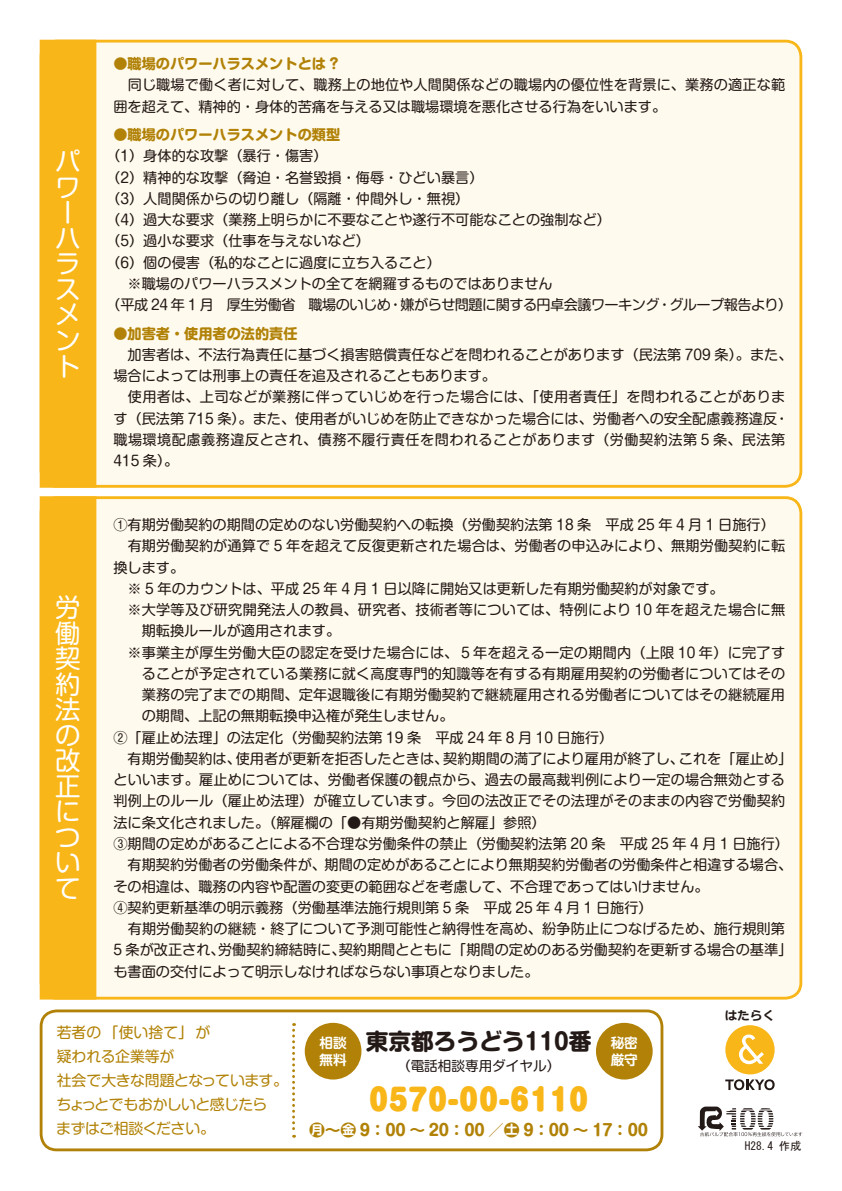
<style>
.page{position:relative;width:842px;height:1191px;background:#fff}
.page>*{position:absolute;margin:0;border:0;box-sizing:border-box;transform-origin:0 0}
.t1{font:900 29.4px "Shin M Go Pr 6";letter-spacing:.02em;color:#f8b619}
.t2{font:25.6px/25.6px "Shin M Go Pr 6";color:#fff}
.t3{font:700 22.6px "Shin M Go Pr 6";color:#231916}
.t4{font:700 15.8px "Shin M Go Pr 6";letter-spacing:-.02em;color:#b18207}
.t5{font:14.8px/24.2px "Shin M Go Pr 6";letter-spacing:-.03em;color:#b18207}
.t6{font:14.2px/21.2px "Shin M Go Pr 6";color:#231916}
.t7{font:14.2px "Shin M Go Pr 6";letter-spacing:.02em;color:#231916}
.t8{font:14.2px "Shin M Go Pr 6";letter-spacing:-.04em;color:#231916}
.t9{font:700 14.2px "Shin M Go Pr 6";color:#b18207}
.t10{font:13.6px "Shin M Go Pr 6";color:#231916}
.t11{font:700 13.6px/17px "Shin M Go Pr 6 De";color:#fff}
.t12{font:700 12.2px "Meiryo";color:#231916}
.t13{font:11.4px "MS Gothic";color:#231916}
</style>
<div class="page">
<div style="left:41px;top:41px;width:760px;height:445px;background:#fffaee;border-radius:16px"></div>
<div style="left:40px;top:40px;width:762px;height:448px;border:3px solid #f8b619;border-radius:16px"></div>
<div style="left:41px;top:41px;width:54px;height:445px;background:#f8b619"></div>
<div style="left:40px;top:40px;width:56px;height:448px;border:3px solid #f8b619"></div>
<div style="left:41px;top:497px;width:760px;height:501px;background:#fffaee;border-radius:16px"></div>
<div style="left:41px;top:497px;width:54px;height:501px;background:#f8b619"></div>
<div style="left:40px;top:496px;width:56px;height:503px;border:3px solid #f8b619"></div>
<div style="left:40px;top:1009px;width:623px;height:142px;border:3px solid #b18207;border-radius:16px"></div>
<svg style="left:698px;top:1106px;width:104px;height:30px"></svg>
<div style="left:305px;top:1022px;width:56px;height:57px;background:#b18207;border-radius:50%"></div>
<div style="left:596px;top:1022px;width:57px;height:57px;background:#b18207;border-radius:50%"></div>
<svg style="left:292px;top:1023px;width:3px;height:114px"></svg>
<svg style="left:725px;top:1079px;width:50px;height:11px"></svg>
<div style="left:725px;top:1025px;width:50px;height:49px;background:#f8b619;border-radius:50%"></div>
<svg style="left:739px;top:1034px;width:25px;height:30px"></svg>
<h2 class="t2" style="left:55px;top:148px;width:26px">パワーハラスメント</h2>
<h2 class="t2" style="left:55px;top:593px;width:26px;text-align:justify">労働契約法の改正について</h2>
<p class="t9" style="left:113px;top:52px;width:227px">●職場のパワーハラスメントとは ?</p>
<p class="t6" style="left:113px;top:74px;width:673px">　同じ職場で働く者に対して、職務上の地位や人間関係などの職場内の優位性を背景に、業務の適正な範囲を超えて、精神的・身体的苦痛を与える又は職場環境を悪化させる行為をいいます。</p>
<p class="t9" style="left:113px;top:122px;width:228px">●職場のパワーハラスメントの類型</p>
<p class="t6" style="left:106px;top:145px;width:223px">（1）身体的な攻撃（暴行・傷害(</p>
<p class="t6" style="left:106px;top:166px;width:379px">（2）精神的な攻撃（脅迫・名誉毀損・侮辱・ひどい暴言(</p>
<p class="t6" style="left:106px;top:187px;width:364px">（3）人間関係からの切り離し（隔離・仲間外し・無視(</p>
<p class="t6" style="left:106px;top:208px;width:506px">（4）過大な要求（業務上明らかに不要なことや遂行不可能なことの強制など(</p>
<p class="t6" style="left:106px;top:230px;width:265px">（5）過小な要求（仕事を与えないなど(</p>
<p class="t6" style="left:106px;top:251px;width:336px">（6）個の侵害（私的なことに過度に立ち入ること(</p>
<p class="t6" style="left:113px;top:272px;width:441px">　※職場のパワーハラスメントの全てを網羅するものではありません</p>
<p class="t8" style="left:669px;top:293px;width:125px">グループ報告より(</p>
<p class="t8" style="left:400px;top:293px;width:261px">嫌がらせ問題に関する円卓会議ワーキング</p>
<p class="t8" style="left:106px;top:293px;width:286px">（平成 24 年 1 月　厚生労働省　職場のいじめ</p>
<p class="t9" style="left:113px;top:321px;width:186px">●加害者・使用者の法的責任</p>
<p class="t6" style="left:113px;top:343px;width:681px">　加害者は、不法行為責任に基づく損害賠償責任などを問われることがあります（民法第 709 条）。また、</p>
<p class="t6" style="left:113px;top:364px;width:384px">場合によっては刑事上の責任を追及されることもあります。</p>
<p class="t7" style="left:113px;top:385px;width:673px">　使用者は、上司などが業務に伴っていじめを行った場合には、「使用者責任」を問われることがありま</p>
<p class="t6" style="left:775px;top:407px;width:16px">・</p>
<p class="t6" style="left:389px;top:293px;width:16px">・</p>
<p class="t6" style="left:657px;top:293px;width:16px">・</p>
<p class="t6" style="left:113px;top:407px;width:673px">す（民法第 715 条）。また、使用者がいじめを防止できなかった場合には、労働者への安全配慮義務違反職場環境配慮義務違反とされ、債務不履行責任を問われることがあります（労働契約法第 5 条、民法第<br>415 条。(</p>
<p class="t6" style="left:113px;top:513px;width:663px">①有期労働契約の期間の定めのない労働契約への転換（労働契約法第 18 条　平成 25 年 4 月 1 日施行(</p>
<p class="t6" style="left:113px;top:534px;width:673px">　有期労働契約が通算で 5 年を超えて反復更新された場合は、労働者の申込みにより、無期労働契約に転</p>
<p class="t6" style="left:113px;top:556px;width:72px">換します。</p>
<p class="t6" style="left:113px;top:577px;width:612px">　※ 5 年のカウントは、平成 25 年 4 月 1 日以降に開始又は更新した有期労働契約が対象です。</p>
<p class="t7" style="left:113px;top:598px;width:673px">　※大学等及び研究開発法人の教員、研究者、技術者等については、特例により 10 年を超えた場合に無</p>
<p class="t6" style="left:142px;top:619px;width:200px">期転換ルールが適用されます。</p>
<p class="t6" style="left:113px;top:641px;width:673px">　※事業主が厚生労働大臣の認定を受けた場合には、５年を超える一定の期間内（上限 10 年）に完了す</p>
<p class="t6" style="left:142px;top:662px;width:645px">ることが予定されている業務に就く高度専門的知識等を有する有期雇用契約の労働者についてはその</p>
<p class="t6" style="left:142px;top:683px;width:645px">業務の完了までの期間、定年退職後に有期労働契約で継続雇用される労働者についてはその継続雇用</p>
<p class="t6" style="left:142px;top:704px;width:313px">の期間、上記の無期転換申込権が発生しません。</p>
<p class="t6" style="left:113px;top:726px;width:501px">②「雇止め法理」の法定化（労働契約法第 19 条　平成 24 年 8 月 10 日施行(</p>
<p class="t6" style="left:679px;top:747px;width:115px">これを「雇止め「</p>
<p class="t6" style="left:236px;top:747px;width:214px">使用者が更新を拒否したときは、</p>
<p class="t6" style="left:443px;top:747px;width:242px">契約期間の満了により雇用が終了し、</p>
<p class="t6" style="left:113px;top:747px;width:129px">　有期労働契約は、</p>
<p class="t6" style="left:113px;top:768px;width:673px">といいます。雇止めについては、労働者保護の観点から、過去の最高裁判例により一定の場合無効とする</p>
<p class="t6" style="left:113px;top:790px;width:673px">判例上のルール（雇止め法理）が確立しています。今回の法改正でその法理がそのままの内容で労働契約</p>
<p class="t6" style="left:113px;top:811px;width:434px">法に条文化されました。（解雇欄の「●有期労働契約と解雇」参照(</p>
<p class="t6" style="left:113px;top:832px;width:677px">③期間の定めがあることによる不合理な労働条件の禁止（労働契約法第 20 条　平成 25 年 4 月 1 日施行(</p>
<p class="t6" style="left:113px;top:853px;width:680px">　有期契約労働者の労働条件が、期間の定めがあることにより無期契約労働者の労働条件と相違する場合、</p>
<p class="t6" style="left:113px;top:875px;width:597px">その相違は、職務の内容や配置の変更の範囲などを考慮して、不合理であってはいけません。</p>
<p class="t6" style="left:113px;top:896px;width:541px">④契約更新基準の明示義務（労働基準法施行規則第 5 条　平成 25 年 4 月 1 日施行(</p>
<p class="t6" style="left:113px;top:917px;width:673px">　有期労働契約の継続・終了について予測可能性と納得性を高め、紛争防止につなげるため、施行規則第</p>
<p class="t6" style="left:339px;top:938px;width:455px">契約期間とともに「期間の定めのある労働契約を更新する場合の基準「</p>
<p class="t6" style="left:113px;top:938px;width:427px">5 条が改正され、<br>も書面の交付によって明示しなければならない事項となりました。</p>
<p class="t6" style="left:218px;top:938px;width:129px">労働契約締結時に、</p>
<p class="t12" style="left:725px;top:1007px;width:52px">はたらく</p>
<p class="t5" style="left:56px;top:1019px;width:233px">若者の「使い捨て」が<br>疑われる企業等が<br>社会で大きな問題となっています。ちょっとでもおかしいと感じたら<br>まずはご相談ください。</p>
<h3 class="t3" style="left:366px;top:1021px;width:227px">東京都ろうどう110番</h3>
<p class="t10" style="left:397px;top:1055px;width:165px">（電話相談専用ダイヤル(</p>
<p class="t11" style="left:319px;top:1033px;width:29px">相談無料</p>
<p class="t11" style="left:611px;top:1033px;width:29px">秘密厳守</p>
<h1 class="t1" style="left:369px;top:1083px;width:221px">0570-00-6110</h1>
<p class="t4" style="left:309px;top:1116px;width:340px">月〜金9：00 〜 20：00 ／土9：00 〜 17：00</p>
<p class="t13" style="left:779px;top:1139px;width:24px">作成</p>
<p class="t13" style="left:745px;top:1139px;width:30px">H28.4</p>
</div>
